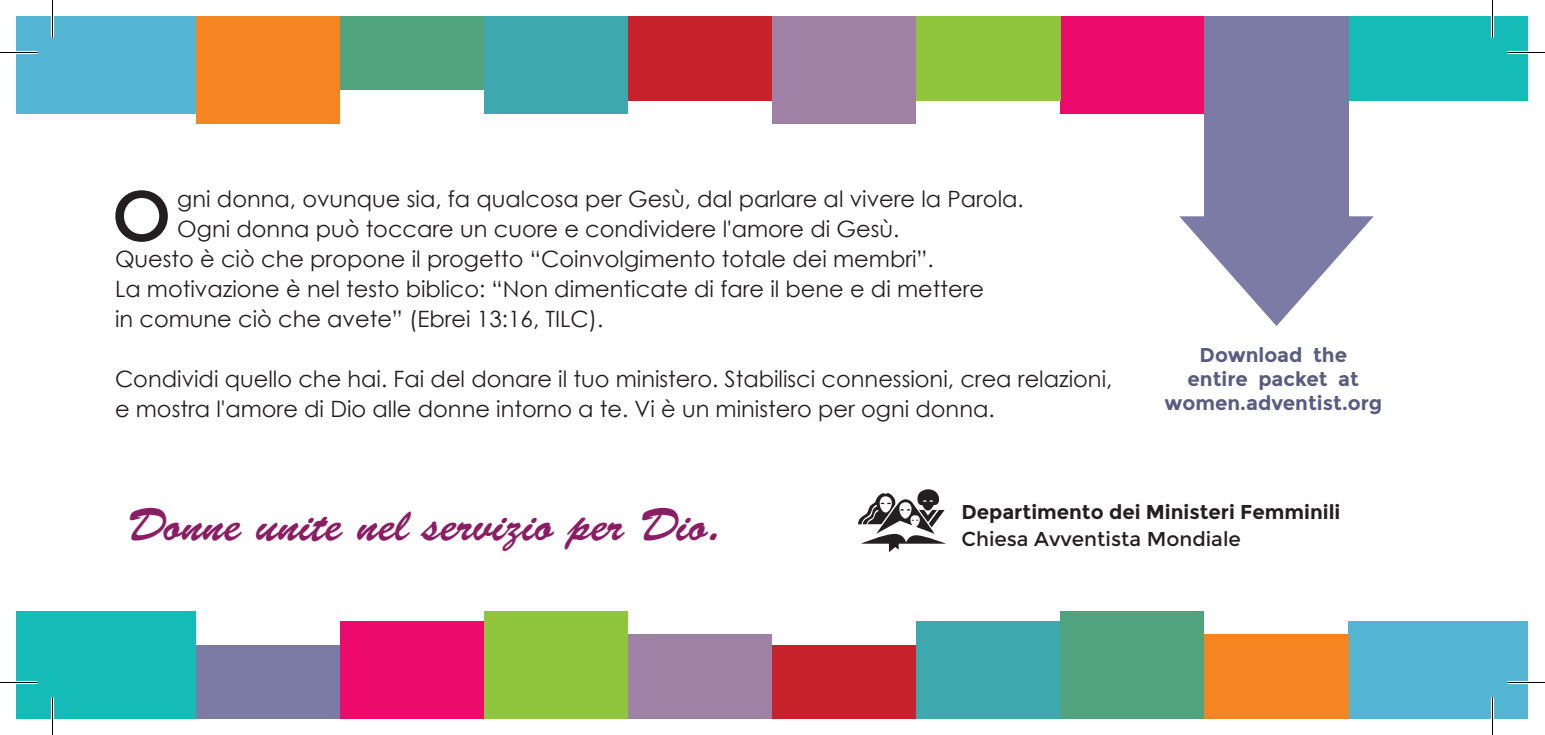
<style>
.page{position:relative;width:1545px;height:735px;background:#fff}
.page>*{position:absolute;margin:0;border:0;box-sizing:border-box;transform-origin:0 0}
.t1{font:71.25px "Montserrat";color:#231f20}
.t2{font:46px "Brush Script Std";color:#8a1d63}
.t3{font:22.5px/30px "Century Gothic";color:#231f20}
.t4{font:700 20px/24px "Montserrat";color:#5a5b7f;text-align:center}
.t5{font:700 20px "Montserrat";color:#231f20}
.t6{font:20px "Montserrat";color:#231f20}
</style>
<div class="page">
<div style="left:16px;top:611px;width:180px;height:108px;background:#15bbb7"></div>
<div style="left:1349px;top:17px;width:180px;height:84px;background:#15bbb7"></div>
<div style="left:917px;top:621px;width:144px;height:98px;background:#3da8ae"></div>
<div style="left:485px;top:17px;width:143px;height:97px;background:#3da8ae"></div>
<div style="left:340px;top:621px;width:144px;height:98px;background:#ec0b6b"></div>
<div style="left:1061px;top:17px;width:144px;height:97px;background:#ec0b6b"></div>
<div style="left:1349px;top:621px;width:180px;height:98px;background:#54b4d4"></div>
<div style="left:16px;top:17px;width:180px;height:97px;background:#54b4d4"></div>
<div style="left:1204px;top:634px;width:145px;height:85px;background:#f58520"></div>
<div style="left:196px;top:17px;width:144px;height:107px;background:#f58520"></div>
<div style="left:485px;top:611px;width:143px;height:108px;background:#8fc63e"></div>
<div style="left:917px;top:17px;width:144px;height:84px;background:#8fc63e"></div>
<div style="left:772px;top:645px;width:145px;height:74px;background:#c7212b"></div>
<div style="left:628px;top:17px;width:144px;height:84px;background:#c7212b"></div>
<div style="left:196px;top:645px;width:144px;height:74px;background:#7c7ba6"></div>
<div style="left:1204px;top:17px;width:145px;height:214px;background:#7c7ba6"></div>
<div style="left:1061px;top:611px;width:144px;height:108px;background:#50a47d"></div>
<div style="left:340px;top:17px;width:144px;height:73px;background:#50a47d"></div>
<div style="left:628px;top:634px;width:144px;height:85px;background:#9e81a4"></div>
<div style="left:772px;top:17px;width:145px;height:107px;background:#9e81a4"></div>
<svg style="left:858px;top:489px;width:88px;height:63px"></svg>
<svg style="left:1179px;top:216px;width:195px;height:110px"></svg>
<hr style="left:0;top:51px;width:38px;height:3px;background:#fff">
<hr style="left:1508px;top:51px;width:37px;height:3px;background:#fff">
<hr style="left:0;top:681px;width:38px;height:3px;background:#fff">
<hr style="left:1508px;top:681px;width:37px;height:3px;background:#fff">
<hr style="left:51px;top:0;width:3px;height:38px;background:#fff">
<hr style="left:51px;top:698px;width:3px;height:37px;background:#fff">
<hr style="left:1491px;top:0;width:3px;height:38px;background:#fff">
<hr style="left:1491px;top:698px;width:3px;height:37px;background:#fff">
<hr style="left:0;top:52px;width:38px;height:1px;background:#000">
<hr style="left:1508px;top:52px;width:37px;height:1px;background:#000">
<hr style="left:0;top:682px;width:38px;height:1px;background:#000">
<hr style="left:1508px;top:682px;width:37px;height:1px;background:#000">
<hr style="left:52px;top:0;width:1px;height:38px;background:#000">
<hr style="left:52px;top:698px;width:1px;height:37px;background:#000">
<hr style="left:1492px;top:0;width:1px;height:38px;background:#000">
<hr style="left:1492px;top:698px;width:1px;height:37px;background:#000">
<p class="t3" style="left:177px;top:183px;width:848px">gni donna, ovunque sia, fa qualcosa per Gesù, dal parlare al vivere la Parola.</p>
<p class="t3" style="left:177px;top:213px;width:724px">Ogni donna può toccare un cuore e condividere l'amore di Gesù.</p>
<p class="t3" style="left:115px;top:243px;width:820px">Questo è ciò che propone il progetto “Coinvolgimento totale dei membri”.</p>
<p class="t3" style="left:115px;top:273px;width:871px">La motivazione è nel testo biblico: “Non dimenticate di fare il bene e di mettere</p>
<p class="t3" style="left:115px;top:303px;width:490px">in comune ciò che avete” (Ebrei 13:16, TILC).</p>
<p class="t3" style="left:115px;top:363px;width:999px">Condividi quello che hai. Fai del donare il tuo ministero. Stabilisci connessioni, crea relazioni, e mostra l'amore di Dio alle donne intorno a te. Vi è un ministero per ogni donna.</p>
<h1 class="t1" style="left:112px;top:172px;width:61px">O</h1>
<p class="t4" style="left:1165px;top:343px;width:219px">Download the<br>entire packet at women.adventist.org</p>
<h2 class="t2" style="left:127px;top:500px;width:596px">Donne unite nel servizio per Dio.</h2>
<p class="t5" style="left:961px;top:500px;width:380px">Departimento dei Ministeri Femminili</p>
<p class="t6" style="left:961px;top:526px;width:281px">Chiesa Avventista Mondiale</p>
</div>
